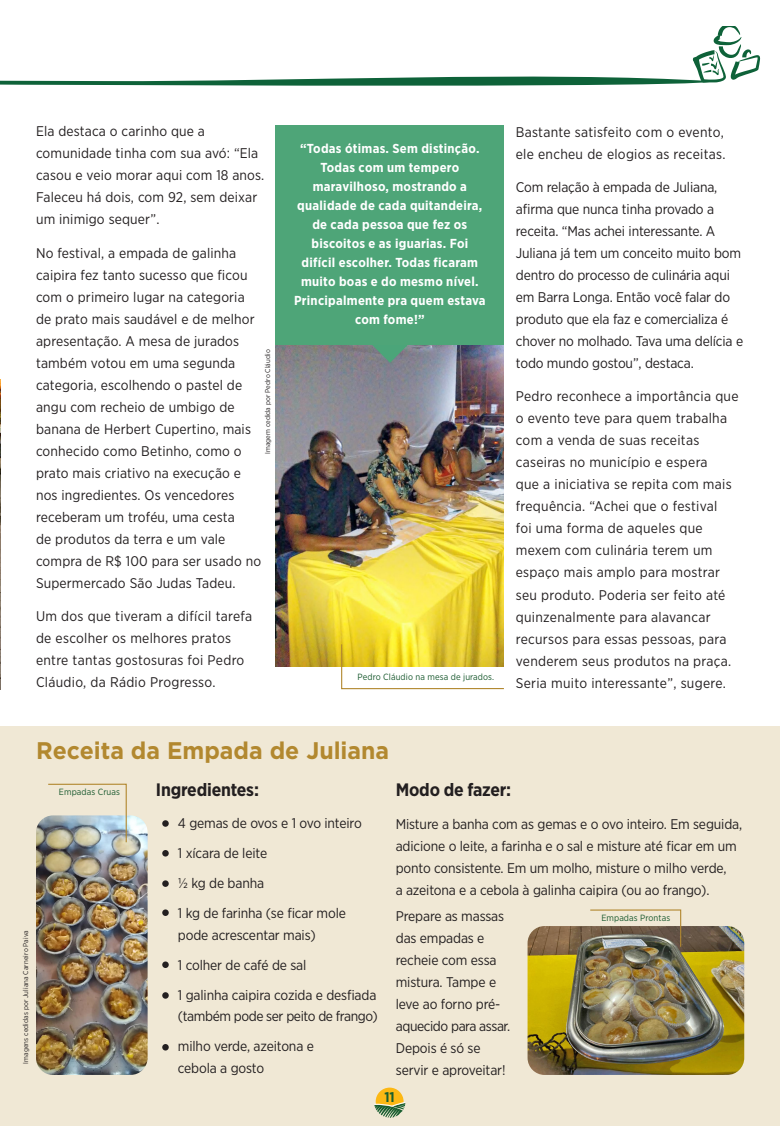
<style>
.page{position:relative;width:780px;height:1126px;background:#fff}
.page>*{position:absolute;margin:0;border:0;box-sizing:border-box;transform-origin:0 0}
.t1{font:700 24px "Gotham";color:#b2882f;scale:.96 1}
.t2{font:700 18px "Gotham Narrow";letter-spacing:-.01em;color:#231f20}
.t3{font:14px/22px "Gotham Narrow";letter-spacing:.005em;color:#231f20}
.t4{font:14px/21.5px "Gotham Narrow";letter-spacing:-.03em;color:#231f20}
.t5{font:700 14px "Gotham Narrow";color:#185e2f}
.t6{font:700 13px/19px "Gotham Narrow";letter-spacing:.02em;color:#fff;text-align:center}
.t7{font:9px "Gotham Narrow";letter-spacing:.01em;color:#19592e}
.t8{font:7px "Gotham Narrow";letter-spacing:.01em;color:#231f20}
</style>
<div class="page">
<div style="left:0;top:726px;width:780px;height:399px;background:#f0e8d5"></div>
<img style="left:0;top:379px;width:1px;height:310px">
<img style="left:527px;top:926px;width:217px;height:148px">
<img style="left:36px;top:815px;width:112px;height:259px">
<img style="left:276px;top:344px;width:228px;height:322px">
<svg style="left:364px;top:344px;width:51px;height:19px"></svg>
<div style="left:276px;top:125px;width:228px;height:219px;background:#4ea578"></div>
<svg style="left:47px;top:783px;width:80px;height:60px"></svg>
<svg style="left:589px;top:909px;width:92px;height:38px"></svg>
<svg style="left:340px;top:643px;width:164px;height:46px"></svg>
<div style="left:162px;top:820px;width:7px;height:6px;background:#231f20;border-radius:50%"></div>
<div style="left:162px;top:850px;width:7px;height:6px;background:#231f20;border-radius:50%"></div>
<div style="left:162px;top:880px;width:7px;height:6px;background:#231f20;border-radius:50%"></div>
<div style="left:162px;top:909px;width:7px;height:6px;background:#231f20;border-radius:50%"></div>
<div style="left:162px;top:961px;width:7px;height:6px;background:#231f20;border-radius:50%"></div>
<div style="left:162px;top:992px;width:7px;height:6px;background:#231f20;border-radius:50%"></div>
<svg style="left:162px;top:1043px;width:7px;height:7px"></svg>
<svg style="left:0;top:27px;width:760px;height:59px"></svg>
<svg style="left:374px;top:1087px;width:31px;height:30px"></svg>
<p class="t3" style="left:36px;top:120px;width:230px">Ela destaca o carinho que a comunidade tinha com sua avó: “Ela casou e veio morar aqui com 18 anos.<br>Faleceu há dois, com 92, sem deixar um inimigo sequer”.</p>
<p class="t3" style="left:36px;top:241px;width:227px">No festival, a empada de galinha caipira fez tanto sucesso que ficou com o primeiro lugar na categoria de prato mais saudável e de melhor apresentação. A mesa de jurados também votou em uma segunda categoria, escolhendo o pastel de angu com recheio de umbigo de banana de Herbert Cupertino, mais conhecido como Betinho, como o prato mais criativo na execução e nos ingredientes. Os vencedores receberam um troféu, uma cesta<br>de produtos da terra e um vale compra de R$ 100 para ser usado no<br>Supermercado São Judas Tadeu.</p>
<p class="t3" style="left:36px;top:605px;width:218px">Um dos que tiveram a difícil tarefa de escolher os melhores pratos entre tantas gostosuras foi Pedro<br>Cláudio, da Rádio Progresso.</p>
<p class="t8" style="left:263px;top:454px;width:106px;rotate:-90deg">Imagem cedida por Pedro Cláudio</p>
<p class="t6" style="left:294px;top:138px;width:193px">“Todas ótimas. Sem distinção.<br>Todas com um tempero maravilhoso, mostrando a qualidade de cada quitandeira, de cada pessoa que fez os biscoitos e as iguarias. Foi difícil escolher. Todas ficaram muito boas e do mesmo nível.<br>Principalmente pra quem estava com fome!”</p>
<p class="t7" style="left:357px;top:671px;width:138px">Pedro Cláudio na mesa de jurados.</p>
<p class="t1" style="left:36px;top:735px;width:369px">Receita da Empada de Juliana</p>
<p class="t3" style="left:516px;top:120px;width:211px">Bastante satisfeito com o evento, ele encheu de elogios as receitas.</p>
<p class="t3" style="left:516px;top:176px;width:229px">Com relação à empada de Juliana, afirma que nunca tinha provado a receita. “Mas achei interessante. A Juliana já tem um conceito muito bom dentro do processo de culinária aqui em Barra Longa. Então você falar do produto que ela faz e comercializa é chover no molhado. Tava uma delícia e todo mundo gostou”, destaca.</p>
<p class="t3" style="left:516px;top:385px;width:224px">Pedro reconhece a importância que o evento teve para quem trabalha com a venda de suas receitas caseiras no município e espera<br>que a iniciativa se repita com mais frequência. “Achei que o festival<br>foi uma forma de aqueles que mexem com culinária terem um espaço mais amplo para mostrar seu produto. Poderia ser feito até quinzenalmente para alavancar recursos para essas pessoas, para venderem seus produtos na praça.<br>Seria muito interessante”, sugere.</p>
<p class="t7" style="left:59px;top:786px;width:63px">Empadas Cruas</p>
<p class="t8" style="left:21px;top:1063px;width:135px;rotate:-90deg">Imagens cedidas por Juliana Carneiro Paiva</p>
<p class="t2" style="left:156px;top:777px;width:105px">Ingredientes:</p>
<p class="t3" style="left:178px;top:811px;width:185px">4 gemas de ovos e 1 ovo inteiro</p>
<p class="t3" style="left:178px;top:841px;width:91px">1 xícara de leite</p>
<p class="t3" style="left:178px;top:871px;width:88px">½ kg de banha</p>
<p class="t3" style="left:178px;top:902px;width:170px;line-height:21.5px">1 kg de farinha (se ficar mole pode acrescentar mais)</p>
<p class="t3" style="left:178px;top:953px;width:130px">1 colher de café de sal</p>
<p class="t4" style="left:178px;top:983px;width:201px">1 galinha caipira cozida e desfiada (também pode ser peito de frango)</p>
<p class="t3" style="left:178px;top:1035px;width:137px;line-height:21.5px">milho verde, azeitona e cebola a gosto</p>
<p class="t2" style="left:395px;top:777px;width:117px">Modo de fazer:</p>
<p class="t3" style="left:395px;top:812px;width:348px">Misture a banha com as gemas e o ovo inteiro. Em seguida, adicione o leite, a farinha e o sal e misture até ficar em um ponto consistente. Em um molho, misture o milho verde,<br>a azeitona e a cebola à galinha caipira (ou ao frango).</p>
<p class="t3" style="left:396px;top:904px;width:116px">Prepare as massas das empadas e recheie com essa mistura. Tampe e leve ao forno pré&shy;aquecido para assar.<br>Depois é só se servir e aproveitar!</p>
<p class="t7" style="left:601px;top:912px;width:70px">Empadas Prontas</p>
<p class="t5" style="left:384px;top:1088px;width:12px">11</p>
</div>
